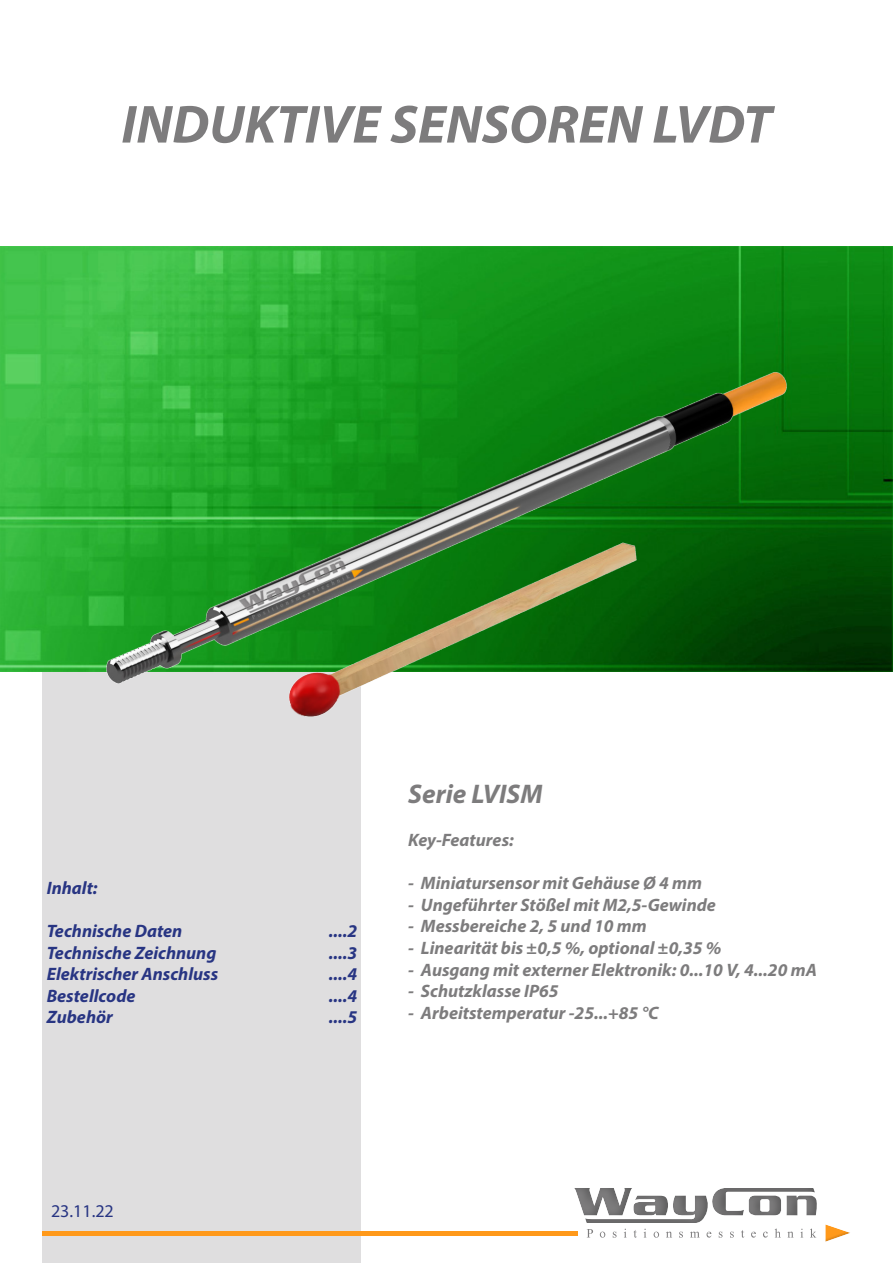
<style>
.page{position:relative;width:893px;height:1263px;background:#fff}
.page>*{position:absolute;margin:0;border:0;box-sizing:border-box;transform-origin:0 0}
.t1{font:italic 700 54px "Myriad Pro";color:#7d7c7d}
.t2{font:italic 700 27px "Myriad Pro";color:#7d7c7d}
.t3{font:italic 700 18px "Myriad Pro";color:#7d7c7d}
.t4{font:italic 700 18px "Myriad Pro";color:#283583}
.t5{font:18px "Myriad Pro";color:#283583}
</style>
<div class="page">
<div style="left:43px;top:672px;width:318px;height:591px;background:#dfdedf"></div>
<img style="left:0;top:247px;width:893px;height:425px">
<img style="left:106px;top:372px;width:681px;height:344px">
<div style="left:824px;top:1221px;width:28px;height:21px;background:#5e5f5f;opacity:.2"></div>
<svg style="left:574px;top:1188px;width:243px;height:50px"></svg>
<hr style="left:43px;top:1231px;width:535px;height:4px;background:#ff991a">
<p class="t1" style="left:121px;top:89px;width:651px">INDUKTIVE SENSOREN LVDT</p>
<p class="t4" style="left:47px;top:876px;width:52px">Inhalt:</p>
<p class="t4" style="left:47px;top:919px;width:137px">Technische Daten</p>
<p class="t4" style="left:329px;top:919px;width:30px">....2</p>
<p class="t4" style="left:47px;top:941px;width:171px">Technische Zeichnung</p>
<p class="t4" style="left:329px;top:941px;width:30px">....3</p>
<p class="t4" style="left:47px;top:962px;width:173px">Elektrischer Anschluss</p>
<p class="t4" style="left:329px;top:962px;width:30px">....4</p>
<p class="t4" style="left:47px;top:984px;width:90px">Bestellcode</p>
<p class="t4" style="left:329px;top:984px;width:30px">....4</p>
<p class="t4" style="left:47px;top:1005px;width:68px">Zubehör</p>
<p class="t4" style="left:329px;top:1005px;width:30px">....5</p>
<p class="t2" style="left:408px;top:776px;width:136px">Serie LVISM</p>
<p class="t3" style="left:408px;top:828px;width:107px">Key-Features:</p>
<p class="t3" style="left:408px;top:871px;width:295px">- Miniatursensor mit Gehäuse Ø 4 mm</p>
<p class="t3" style="left:408px;top:893px;width:309px">- Ungeführter Stößel mit M2,5-Gewinde</p>
<p class="t3" style="left:408px;top:914px;width:240px">- Messbereiche 2, 5 und 10 mm</p>
<p class="t3" style="left:408px;top:936px;width:315px">- Linearität bis ±0,5 %, optional ±0,35 %</p>
<p class="t3" style="left:408px;top:958px;width:410px">- Ausgang mit externer Elektronik: 0...10 V, 4...20 mA</p>
<p class="t3" style="left:408px;top:979px;width:152px">- Schutzklasse IP65</p>
<p class="t3" style="left:408px;top:1001px;width:252px">- Arbeitstemperatur -25...+85 °C</p>
<p class="t5" style="left:51px;top:1200px;width:64px">23.11.22</p>
</div>
